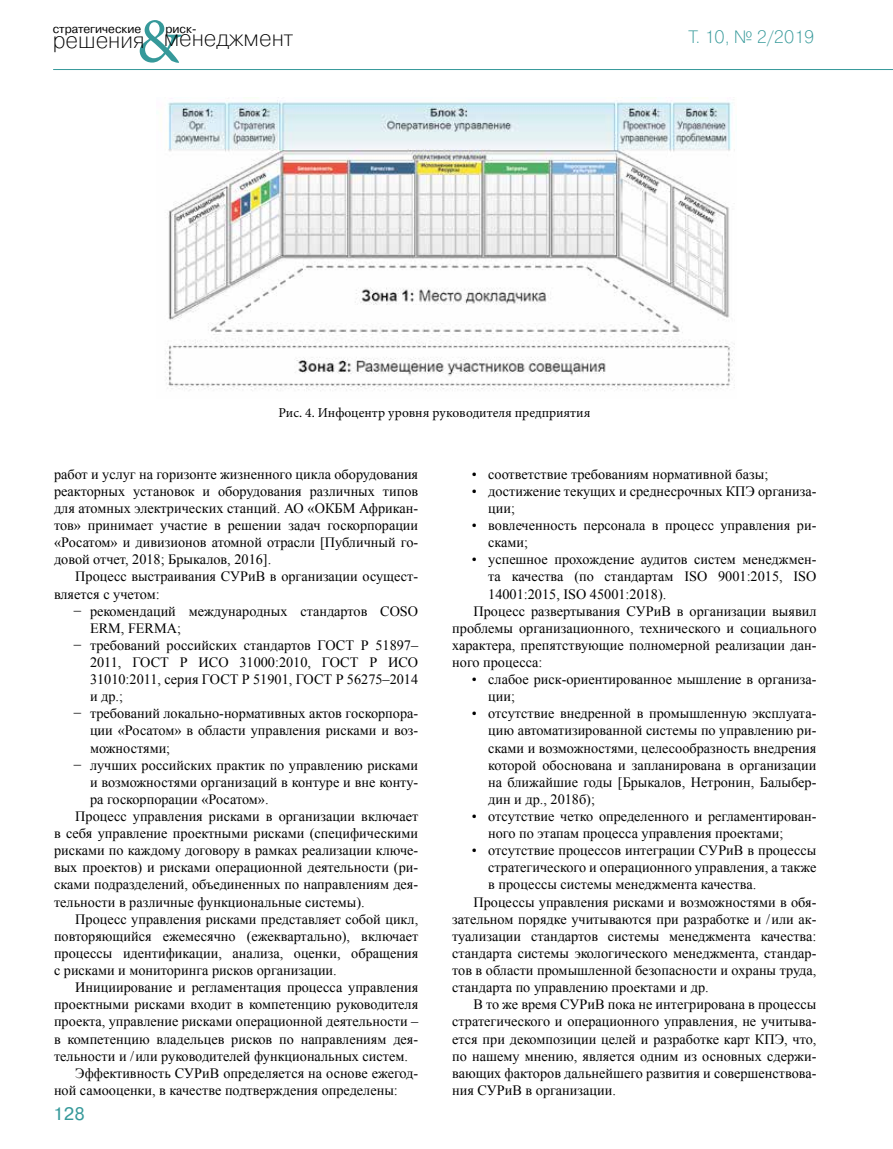
<style>
.page{position:relative;width:893px;height:1149px;background:#fff}
.page>*{position:absolute;margin:0;border:0;box-sizing:border-box;transform-origin:0 0}
.t1{font:63.15px "Minion Pro";color:#36999a}
.t2{font:22.65px "Pragmatica Light C";color:#000}
.t3{font:18px "Pragmatica";color:#36999a}
.t4{font:17.85px "Pragmatica Light C";color:#36999a}
.t5{font:14.25px/17.1px "Times New Roman";color:#000}
.t6{font:13.5px "Minion Pro";color:#000}
.t7{font:11.85px "Pragmatica";color:#000}
</style>
<div class="page">
<hr style="left:53px;top:69px;width:840px;height:1px;background:#36999a">
<img style="left:166px;top:98px;width:569px;height:293px">
<h1 class="t1" style="left:136px;top:-1px;width:46px">&amp;</h1>
<p class="t7" style="left:53px;top:22px;width:90px">cтратегические</p>
<p class="t7" style="left:165px;top:22px;width:33px">риск-</p>
<h2 class="t2" style="left:164px;top:26px;width:131px">менеджмент</h2>
<p class="t4" style="left:688px;top:27px;width:128px">Т. 10, № 2/2019</p>
<h2 class="t2" style="left:53px;top:27px;width:93px">решения</h2>
<p class="t6" style="left:278px;top:404px;width:314px">Рис. 4. Инфоцентр уровня руководителя предприятия</p>
<p class="t5" style="left:54px;top:465px;width:366px;text-align:justify">работ и услуг на горизонте жизненного цикла оборудования реакторных установок и оборудования различных типов для атомных электрических станций. АО «ОКБМ Африкан&shy;тов» принимает участие в решении задач госкорпорации «Росатом» и дивизионов атомной отрасли [Публичный го&shy;довой отчет, 2018; Брыкалов, 2016].</p>
<p class="t5" style="left:54px;top:567px;width:366px;text-indent:21px">Процесс выстраивания СУРиВ в организации осущест&shy;вляется с учетом:</p>
<p class="t5" style="left:73px;top:602px;width:346px">− рекомендаций международных стандартов COSO</p>
<p class="t5" style="left:90px;top:619px;width:93px">ERM, FERMA;</p>
<p class="t5" style="left:73px;top:636px;width:346px">− требований российских стандартов ГОСТ Р 51897–</p>
<p class="t5" style="left:90px;top:653px;width:330px">2011, ГОСТ Р ИСО 31000:2010, ГОСТ Р ИСО</p>
<p class="t5" style="left:90px;top:670px;width:330px">31010:2011, серия ГОСТ Р 51901, ГОСТ Р 56275–2014</p>
<p class="t5" style="left:90px;top:687px;width:35px">и др.;</p>
<p class="t5" style="left:73px;top:704px;width:346px">− требований локально-нормативных актов госкорпора-</p>
<p class="t5" style="left:90px;top:721px;width:330px">ции «Росатом» в области управления рисками и воз-</p>
<p class="t5" style="left:90px;top:738px;width:82px">можностями;</p>
<p class="t5" style="left:73px;top:756px;width:346px">− лучших российских практик по управлению рисками</p>
<p class="t5" style="left:90px;top:773px;width:330px">и возможностями организаций в контуре и вне конту-</p>
<p class="t5" style="left:90px;top:790px;width:180px">ра госкорпорации «Росатом».</p>
<p class="t5" style="left:75px;top:807px;width:344px">Процесс управления рисками в организации включает</p>
<p class="t5" style="left:54px;top:824px;width:366px">в себя управление проектными рисками (специфическими</p>
<p class="t5" style="left:54px;top:841px;width:366px">рисками по каждому договору в рамках реализации ключе-</p>
<p class="t5" style="left:54px;top:858px;width:366px">вых проектов) и рисками операционной деятельности (ри-</p>
<p class="t5" style="left:54px;top:875px;width:366px">сками подразделений, объединенных по направлениям дея-</p>
<p class="t5" style="left:54px;top:892px;width:312px">тельности в различные функциональные системы).</p>
<p class="t5" style="left:75px;top:909px;width:344px">Процесс управления рисками представляет собой цикл,</p>
<p class="t5" style="left:54px;top:927px;width:366px">повторяющийся ежемесячно (ежеквартально), включает</p>
<p class="t5" style="left:54px;top:944px;width:366px">процессы идентификации, анализа, оценки, обращения</p>
<p class="t5" style="left:54px;top:961px;width:284px">с рисками и мониторинга рисков организации.</p>
<p class="t5" style="left:75px;top:978px;width:344px">Инициирование и регламентация процесса управления</p>
<p class="t5" style="left:54px;top:995px;width:366px">проектными рисками входит в компетенцию руководителя</p>
<p class="t5" style="left:54px;top:1012px;width:366px">проекта, управление рисками операционной деятельности –</p>
<p class="t5" style="left:54px;top:1029px;width:366px">в компетенцию владельцев рисков по направлениям дея-</p>
<p class="t5" style="left:54px;top:1046px;width:355px">тельности и / или руководителей функциональных систем.</p>
<p class="t5" style="left:75px;top:1063px;width:344px">Эффективность СУРиВ определяется на основе ежегод-</p>
<p class="t5" style="left:54px;top:1080px;width:345px">ной самооценки, в качестве подтверждения определены:</p>
<p class="t3" style="left:53px;top:1102px;width:33px">128</p>
<p class="t5" style="left:472px;top:465px;width:298px">• соответствие требованиям нормативной базы;</p>
<p class="t5" style="left:488px;top:482px;width:330px;text-indent:-17px">• достижение текущих и среднесрочных КПЭ организа&shy;ции;</p>
<p class="t5" style="left:488px;top:516px;width:330px;text-indent:-17px">• вовлеченность персонала в процесс управления ри&shy;сками;</p>
<p class="t5" style="left:472px;top:550px;width:346px">• успешное прохождение аудитов систем менеджмен-</p>
<p class="t5" style="left:488px;top:567px;width:330px">та качества (по стандартам ISO 9001:2015, ISO</p>
<p class="t5" style="left:488px;top:585px;width:180px">14001:2015, ISO 45001:2018).</p>
<p class="t5" style="left:473px;top:602px;width:344px">Процесс развертывания СУРиВ в организации выявил</p>
<p class="t5" style="left:452px;top:619px;width:366px">проблемы организационного, технического и социального</p>
<p class="t5" style="left:452px;top:636px;width:366px">характера, препятствующие полномерной реализации дан-</p>
<p class="t5" style="left:452px;top:653px;width:92px">ного процесса:</p>
<p class="t5" style="left:488px;top:670px;width:330px;text-indent:-17px">• слабое риск-ориентированное мышление в организа&shy;ции;</p>
<p class="t5" style="left:488px;top:704px;width:330px;text-align:justify;text-indent:-16px">• отсутствие внедренной в промышленную эксплуата&shy;цию автоматизированной системы по управлению ри&shy;сками и возможностями, целесообразность внедрения которой обоснована и запланирована в организации на ближайшие годы [Брыкалов, Нетронин, Балыбер&shy;дин и др., 2018б);</p>
<p class="t5" style="left:488px;top:807px;width:330px;text-indent:-17px">• отсутствие четко определенного и регламентирован&shy;ного по этапам процесса управления проектами;</p>
<p class="t5" style="left:472px;top:841px;width:346px">• отсутствие процессов интеграции СУРиВ в процессы</p>
<p class="t5" style="left:488px;top:858px;width:330px">стратегического и операционного управления, а также</p>
<p class="t5" style="left:488px;top:875px;width:269px">в процессы системы менеджмента качества.</p>
<p class="t5" style="left:473px;top:892px;width:344px">Процессы управления рисками и возможностями в обя-</p>
<p class="t5" style="left:452px;top:909px;width:366px">зательном порядке учитываются при разработке и / или ак-</p>
<p class="t5" style="left:452px;top:927px;width:366px">туализации стандартов системы менеджмента качества:</p>
<p class="t5" style="left:452px;top:944px;width:366px">стандарта системы экологического менеджмента, стандар-</p>
<p class="t5" style="left:452px;top:961px;width:366px">тов в области промышленной безопасности и охраны труда,</p>
<p class="t5" style="left:452px;top:978px;width:258px">стандарта по управлению проектами и др.</p>
<p class="t5" style="left:473px;top:995px;width:344px">В то же время СУРиВ пока не интегрирована в процессы</p>
<p class="t5" style="left:452px;top:1012px;width:366px">стратегического и операционного управления, не учитыва-</p>
<p class="t5" style="left:452px;top:1029px;width:366px">ется при декомпозиции целей и разработке карт КПЭ, что,</p>
<p class="t5" style="left:452px;top:1046px;width:366px">по нашему мнению, является одним из основных сдержи-</p>
<p class="t5" style="left:452px;top:1063px;width:366px">вающих факторов дальнейшего развития и совершенствова-</p>
<p class="t5" style="left:452px;top:1080px;width:165px">ния СУРиВ в организации.</p>
</div>
